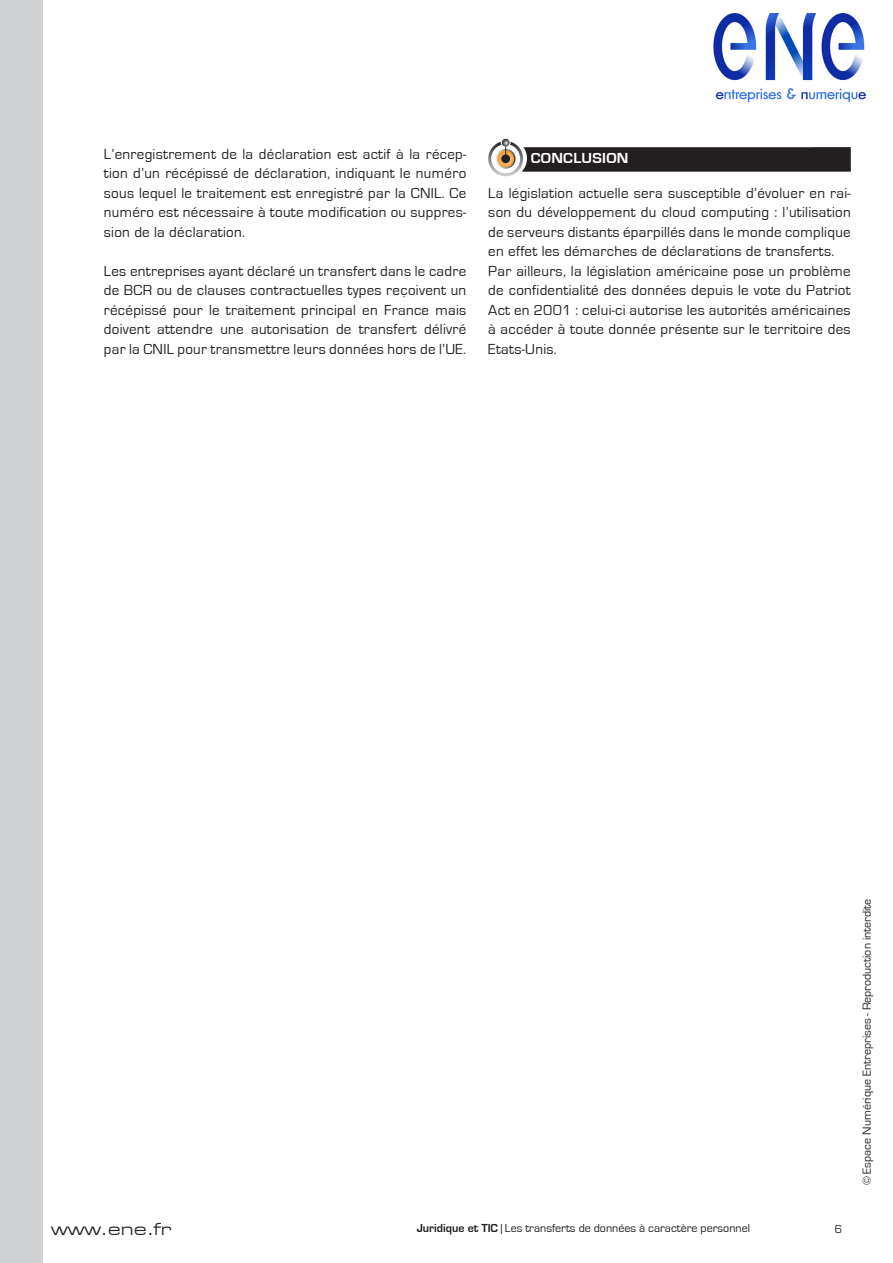
<style>
.page{position:relative;width:893px;height:1263px;background:#fff}
.page>*{position:absolute;margin:0;border:0;box-sizing:border-box;transform-origin:0 0}
.t1{font:18px "Eurostile Extended";color:#231f20}
.t2{font:15px/19.5px "Eurostile";letter-spacing:.02em;color:#231f20;text-align:justify}
.t3{font:700 15px "Eurostile";letter-spacing:.02em;color:#fff;scale:1.05 1}
.t4{font:12px "Eurostile";color:#231f20}
.s1{font-weight:700}
</style>
<div class="page">
<svg style="left:490px;top:143px;width:32px;height:32px"></svg>
<div style="left:488px;top:141px;width:35px;height:35px;border:3px solid #fff;border-radius:50%"></div>
<svg style="left:497px;top:150px;width:18px;height:18px"></svg>
<div style="left:496px;top:149px;width:20px;height:20px;border:2px solid #fff;border-radius:50%"></div>
<svg style="left:501px;top:138px;width:9px;height:17px"></svg>
<div style="left:501px;top:154px;width:9px;height:9px;background:#231f20;border-radius:50%"></div>
<svg style="left:522px;top:147px;width:329px;height:25px;background:#2a2627"></svg>
<img style="left:713px;top:13px;width:153px;height:90px">
<div style="left:0;top:0;width:43px;height:1263px;background:#d1d2d4"></div>
<p class="t2" style="left:104px;top:144px;width:364px">L’enregistrement de la déclaration est actif à la récep&shy;tion d’un récépissé de déclaration, indiquant le numéro sous lequel le traitement est enregistré par la CNIL. Ce numéro est nécessaire à toute modification ou suppres&shy;sion de la déclaration.</p>
<p class="t2" style="left:104px;top:261px;width:364px">Les entreprises ayant déclaré un transfert dans le cadre de BCR ou de clauses contractuelles types reçoivent un récépissé pour le traitement principal en France mais doivent attendre une autorisation de transfert délivré par la CNIL pour transmettre leurs données hors de l’UE.</p>
<p class="t3" style="left:531px;top:150px;width:95px">CONCLUSION</p>
<p class="t2" style="left:488px;top:183px;width:364px;text-align:left">La législation actuelle sera susceptible d’évoluer en rai&shy;son du développement du cloud computing : l’utilisation de serveurs distants éparpillés dans le monde complique en effet les démarches de déclarations de transferts.<br>Par ailleurs, la législation américaine pose un problème de confidentialité des données depuis le vote du Patriot Act en 2001 : celui-ci autorise les autorités américaines à accéder à toute donnée présente sur le territoire des Etats-Unis.</p>
<p class="t1" style="left:51px;top:1219px;width:122px">www.ene.fr</p>
<p class="t4" style="left:417px;top:1221px;width:335px"><span class="s1">Juridique et TIC</span> | Les transferts de données à caractère personnel</p>
<p class="t4" style="left:835px;top:1222px;width:9px">6</p>
<p class="t4" style="left:860px;top:1185px;width:288px;rotate:-90deg">© Espace Numérique Entreprises - Reproduction interdite</p>
</div>
